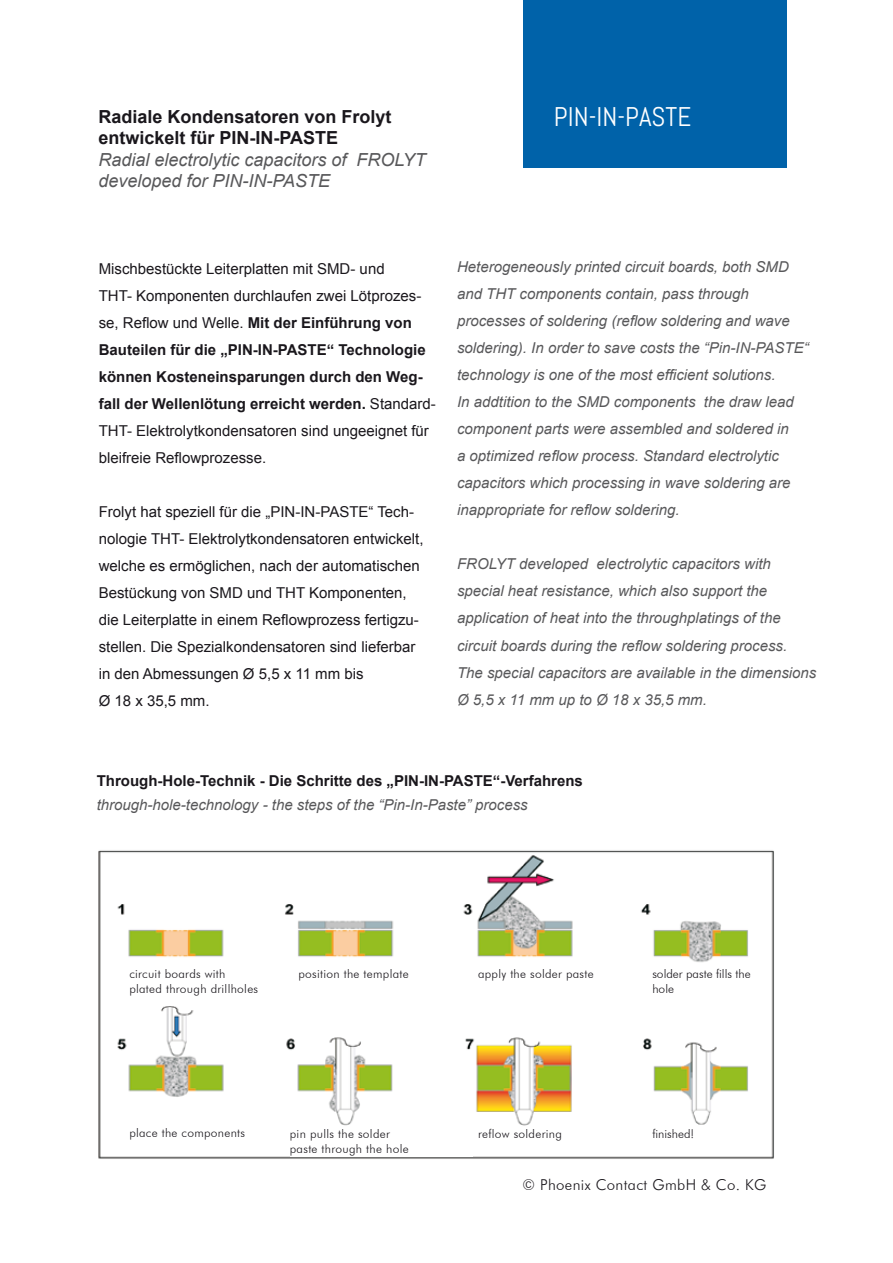
<style>
.page{position:relative;width:893px;height:1263px;background:#fff}
.page>*{position:absolute;margin:0;border:0;box-sizing:border-box;transform-origin:0 0}
.t1{font:27px "Abel";color:#fff}
.t2{font:italic 18px/21.6px "Arial";color:#58585a}
.t3{font:700 18px "Arial";color:#1a171c}
.t4{font:italic 15px/27px "Arial";color:#58585a}
.t5{font:15px/27px "Arial";color:#1a171c}
.t6{font:700 15px/24px "Arial";color:#1a171c}
.t7{font:300 15px "Futura BT";letter-spacing:.025em;color:#1a171c}
.t8{font:300 12px/15px "Futura BT";letter-spacing:.025em;color:#1a171c}
.t9{font:300 12px/15px "Futura BT";color:#1a171c}
.s1{font-weight:700;font-style:normal;color:#1a171c}
.s2{font-weight:700}
.s3{font-weight:400;font-style:italic;color:#58585a}
</style>
<div class="page">
<div style="left:523px;top:0;width:264px;height:167px;background:#0062a9"></div>
<img style="left:98px;top:850px;width:676px;height:309px">
<div style="left:129px;top:969px;width:162px;height:37px;background:#fff"></div>
<div style="left:298px;top:965px;width:162px;height:38px;background:#fff"></div>
<div style="left:478px;top:969px;width:162px;height:37px;background:#fff"></div>
<div style="left:652px;top:969px;width:117px;height:37px;background:#fff"></div>
<div style="left:129px;top:1125px;width:162px;height:27px;background:#fff"></div>
<div style="left:290px;top:1128px;width:182px;height:29px;background:#fff"></div>
<div style="left:478px;top:1128px;width:162px;height:22px;background:#fff"></div>
<div style="left:652px;top:1129px;width:117px;height:27px;background:#fff"></div>
<p class="t3" style="left:98px;top:104px;width:295px">Radiale Kondensatoren von Frolyt</p>
<p class="t1" style="left:554px;top:99px;width:139px">PIN-IN-PASTE</p>
<p class="t2" style="left:98px;top:127px;width:329px"><span class="s1">entwickelt für PIN-IN-PASTE<br></span>Radial electrolytic capacitors of FROLYT developed for PIN-IN-PASTE</p>
<p class="t5" style="left:99px;top:255px;width:339px">Mischbestückte Leiterplatten mit SMD- und<br>THT- Komponenten durchlaufen zwei Lötprozes&shy;se, Reflow und Welle. <span class="s2">Mit der Einführung von Bauteilen für die „PIN-IN-PASTE“ Technologie können Kosteneinsparungen durch den Weg&shy;fall der Wellenlötung erreicht werden.</span> Standard-THT- Elektrolytkondensatoren sind ungeeignet für bleifreie Reflowprozesse.</p>
<p class="t5" style="left:99px;top:498px;width:326px">Frolyt hat speziell für die „PIN-IN-PASTE“ Tech&shy;nologie THT- Elektrolytkondensatoren entwickelt, welche es ermöglichen, nach der automatischen Bestückung von SMD und THT Komponenten, die Leiterplatte in einem Reflowprozess fertigzu&shy;stellen. Die Spezialkondensatoren sind lieferbar in den Abmessungen Ø 5,5 x 11 mm bis<br>Ø 18 x 35,5 mm.</p>
<p class="t4" style="left:457px;top:254px;width:353px">Heterogeneously printed circuit boards, both SMD and THT components contain, pass through processes of soldering (reflow soldering and wave soldering). In order to save costs the “Pin-IN-PASTE“ technology is one of the most efficient solutions.<br>In addtition to the SMD components the draw lead component parts were assembled and soldered in<br>a optimized reflow process. Standard electrolytic capacitors which processing in wave soldering are inappropriate for reflow soldering.</p>
<p class="t4" style="left:457px;top:551px;width:361px">FROLYT developed electrolytic capacitors with special heat resistance, which also support the application of heat into the throughplatings of the circuit boards during the reflow soldering process.<br>The special capacitors are available in the dimensions Ø 5,5 x 11 mm up to Ø 18 x 35,5 mm.</p>
<p class="t6" style="left:97px;top:769px;width:488px">Through-Hole-Technik - Die Schritte des „PIN-IN-PASTE“-Verfahrens <span class="s3">through-hole-technology - the steps of the “Pin-In-Paste” process</span></p>
<p class="t8" style="left:129px;top:966px;width:130px">circuit boards with plated through drillholes</p>
<p class="t8" style="left:298px;top:966px;width:112px">position the template</p>
<p class="t8" style="left:478px;top:966px;width:117px">apply the solder paste</p>
<p class="t9" style="left:652px;top:966px;width:100px">solder paste fills the hole</p>
<p class="t8" style="left:129px;top:1125px;width:117px">place the components</p>
<p class="t8" style="left:290px;top:1126px;width:120px">pin pulls the solder paste through the hole</p>
<p class="t8" style="left:478px;top:1126px;width:85px">reflow soldering</p>
<p class="t9" style="left:652px;top:1126px;width:43px">finished!</p>
<p class="t7" style="left:523px;top:1176px;width:245px">© Phoenix Contact GmbH &amp; Co. KG</p>
</div>
